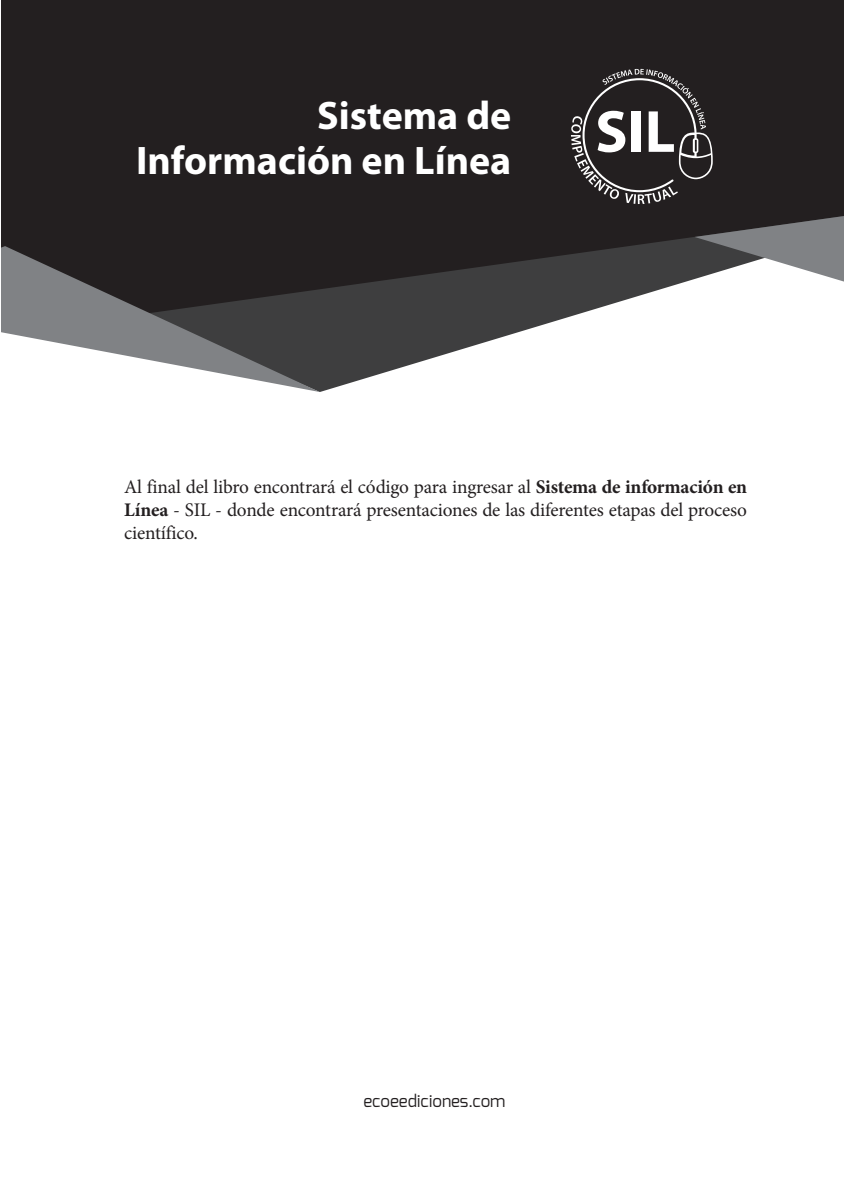
<style>
.page{position:relative;width:844px;height:1191px;background:#fff}
.page>*{position:absolute;margin:0;border:0;box-sizing:border-box;transform-origin:0 0}
.B__Artículo{font:700 39.9px "Myriad Pro";color:#fff}
.Textos_generales{font:19.25px/23.1px "Minion Pro";letter-spacing:-.01em;color:#231f20;text-align:justify}
.t1{font:16.97px "Exo";color:#231f20}
.s1{font-weight:700}
</style>
<div class="page">
<div style="left:1px;top:0;width:842px;height:246px;background:#231f20"></div>
<svg style="left:140px;top:200px;width:465px;height:192px"></svg>
<svg style="left:1px;top:246px;width:319px;height:146px"></svg>
<svg style="left:570px;top:69px;width:273px;height:237px;background:#4f4d4e"></svg>
<p class="B__Artículo" style="left:317px;top:89px;width:195px">Sistema de</p>
<p class="B__Artículo" style="left:136px;top:135px;width:377px">Información en Línea</p>
<p class="Textos_generales" style="left:124px;top:475px;width:624px">Al final del libro encontrará el código para ingresar al <span class="s1">Sistema de información en Línea</span> - SIL - donde encontrará presentaciones de las diferentes etapas del proceso científico.</p>
<p class="t1" style="left:363px;top:1089px;width:143px">ecoeediciones.com</p>
</div>
